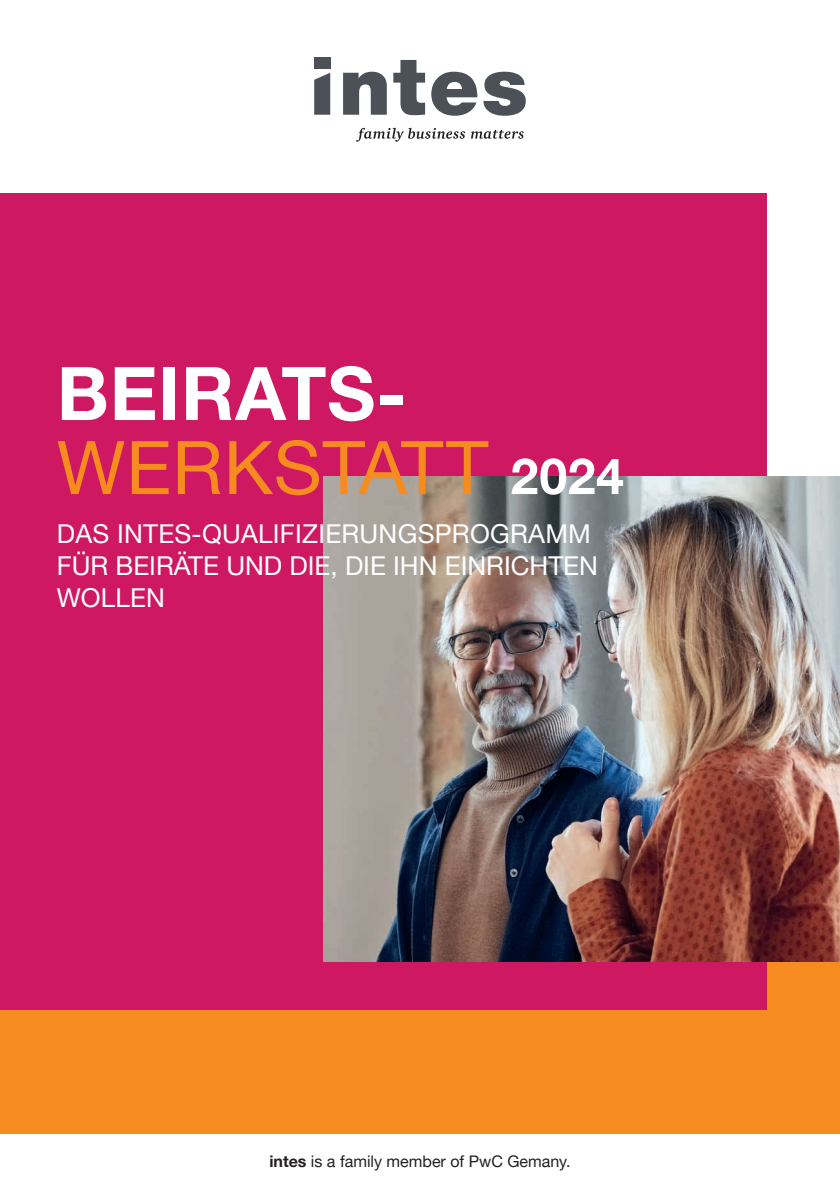
<style>
.page{position:relative;width:840px;height:1191px;background:#fff}
.page>*{position:absolute;margin:0;border:0;box-sizing:border-box;transform-origin:0 0}
.t1{font:74px/74px "Helvetica Neue LT Pro";letter-spacing:.01em;color:#f68b1f}
.t2{font:26px/32px "Helvetica Neue LT Pro";letter-spacing:.005em;color:#fff}
.t3{font:16px "Helvetica Neue LT Pro";color:#231f20}
.s1{font-weight:700;color:#fff}
.s2{font-weight:700;font-size:50px;color:#fff}
.s3{font-weight:700}
</style>
<div class="page">
<svg style="left:314px;top:73px;width:16px;height:42px"></svg>
<div style="left:314px;top:57px;width:16px;height:11px;background:#4b5156"></div>
<svg style="left:343px;top:72px;width:43px;height:43px"></svg>
<svg style="left:393px;top:60px;width:32px;height:55px"></svg>
<svg style="left:431px;top:72px;width:46px;height:44px"></svg>
<svg style="left:483px;top:72px;width:42px;height:44px"></svg>
<svg style="left:356px;top:128px;width:167px;height:14px"></svg>
<div style="left:0;top:795px;width:839px;height:339px;background:#f68b1f"></div>
<div style="left:0;top:193px;width:765px;height:816px;background:#ce1861"></div>
<img style="left:323px;top:476px;width:516px;height:485px">
<h1 class="t1" style="left:57px;top:355px;width:568px"><span class="s1">BEIRATS-<br></span>WERKSTATT <span class="s2">2024</span></h1>
<p class="t2" style="left:57px;top:516px;width:542px">DAS INTES-QUALIFIZIERUNGSPROGRAMM<br>FÜR BEIRÄTE UND DIE, DIE IHN EINRICHTEN<br>WOLLEN</p>
<p class="t3" style="left:269px;top:1151px;width:302px"><span class="s3">intes</span> is a family member of PwC Gemany.</p>
</div>
